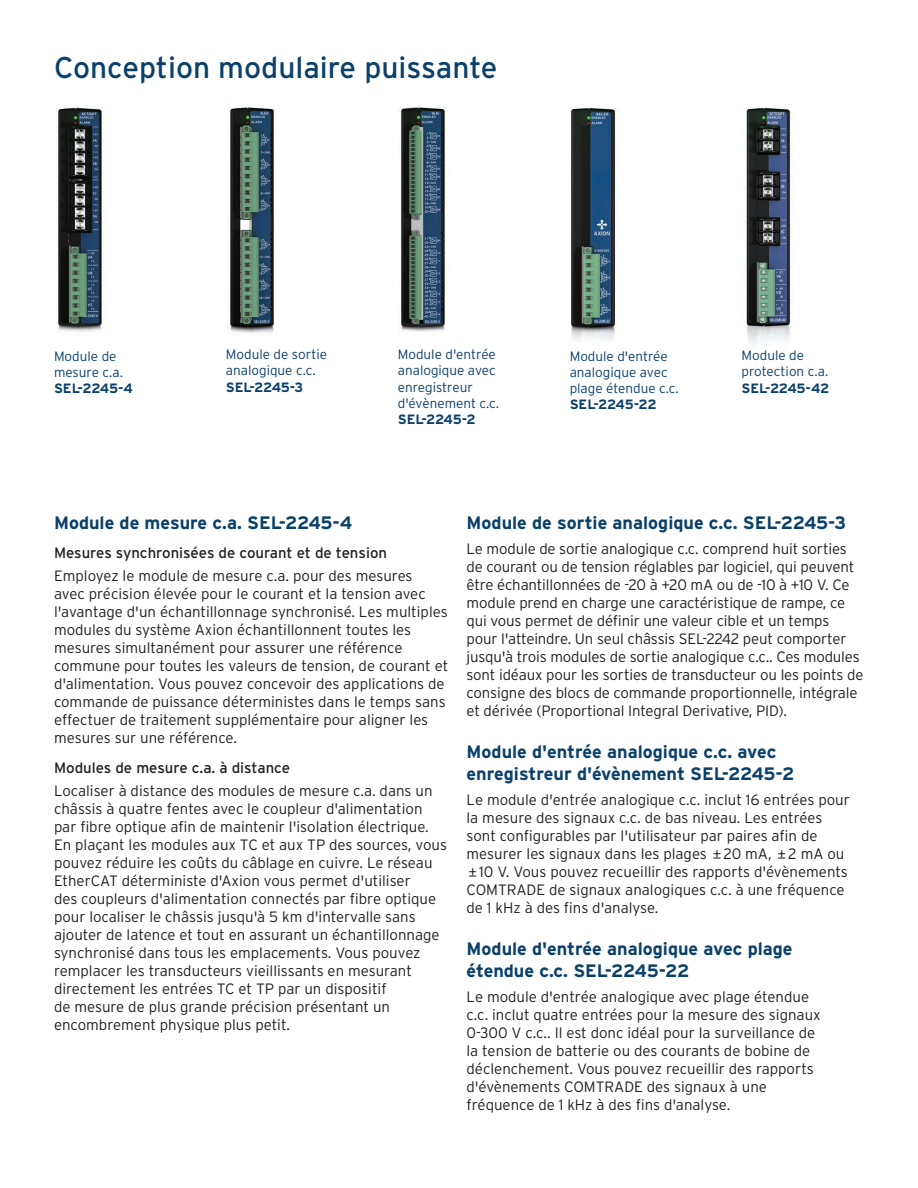
<style>
.page{position:relative;width:918px;height:1188px;background:#fff}
.page>*{position:absolute;margin:0;border:0;box-sizing:border-box;transform-origin:0 0}
.t1{font:30px "Interstate Poly";color:#0b406a}
.t2{font:700 18px/21.6px "Interstate Poly";color:#0b406a}
.t3{font:300 15px/18px "Interstate Poly";color:#231f20}
.t4{font:15px "Interstate Poly";color:#231f20}
.t5{font:300 13.5px/16.2px "Interstate Poly";color:#0b406a}
.t6{font:700 13.5px "Interstate Poly";letter-spacing:-.015em;color:#0b406a}
</style>
<div class="page">
<img style="left:746px;top:107px;width:45px;height:239px">
<img style="left:399px;top:106px;width:47px;height:226px">
<img style="left:56px;top:107px;width:47px;height:225px">
<img style="left:228px;top:106px;width:47px;height:227px">
<img style="left:570px;top:107px;width:46px;height:234px">
<h1 class="t1" style="left:54px;top:46px;width:445px">Conception modulaire puissante</h1>
<p class="t5" style="left:54px;top:347px;width:70px">Module de mesure c.a.</p>
<p class="t6" style="left:54px;top:379px;width:80px">SEL-2245-4</p>
<p class="t5" style="left:226px;top:345px;width:103px">Module de sortie analogique c.c.</p>
<p class="t6" style="left:226px;top:377px;width:79px">SEL-2245-3</p>
<p class="t5" style="left:398px;top:345px;width:103px">Module d'entrée analogique avec enregistreur d'évènement c.c.</p>
<p class="t6" style="left:398px;top:409px;width:80px">SEL-2245-2</p>
<p class="t5" style="left:570px;top:347px;width:110px">Module d'entrée analogique avec plage étendue c.c.</p>
<p class="t6" style="left:570px;top:395px;width:88px">SEL-2245-22</p>
<p class="t5" style="left:742px;top:347px;width:88px">Module de protection c.a.</p>
<p class="t6" style="left:742px;top:378px;width:89px">SEL-2245-42</p>
<p class="t2" style="left:54px;top:511px;width:300px">Module de mesure c.a. SEL-2245-4</p>
<p class="t4" style="left:54px;top:542px;width:335px">Mesures synchronisées de courant et de tension</p>
<p class="t3" style="left:54px;top:566px;width:396px">Employez le module de mesure c.a. pour des mesures<br>avec précision élevée pour le courant et la tension avec l'avantage d'un échantillonnage synchronisé. Les multiples modules du système Axion échantillonnent toutes les mesures simultanément pour assurer une référence commune pour toutes les valeurs de tension, de courant et d'alimentation. Vous pouvez concevoir des applications de commande de puissance déterministes dans le temps sans effectuer de traitement supplémentaire pour aligner les mesures sur une référence.</p>
<p class="t4" style="left:54px;top:757px;width:238px">Modules de mesure c.a. à distance</p>
<p class="t3" style="left:54px;top:780px;width:395px">Localiser à distance des modules de mesure c.a. dans un châssis à quatre fentes avec le coupleur d'alimentation par fibre optique afin de maintenir l'isolation électrique.<br>En plaçant les modules aux TC et aux TP des sources, vous pouvez réduire les coûts du câblage en cuivre. Le réseau EtherCAT déterministe d'Axion vous permet d'utiliser<br>des coupleurs d'alimentation connectés par fibre optique pour localiser le châssis jusqu'à 5 km d'intervalle sans ajouter de latence et tout en assurant un échantillonnage synchronisé dans tous les emplacements. Vous pouvez remplacer les transducteurs vieillissants en mesurant directement les entrées TC et TP par un dispositif<br>de mesure de plus grande précision présentant un encombrement physique plus petit.</p>
<p class="t2" style="left:467px;top:511px;width:381px">Module de sortie analogique c.c. SEL-2245-3</p>
<p class="t3" style="left:467px;top:538px;width:398px">Le module de sortie analogique c.c. comprend huit sorties de courant ou de tension réglables par logiciel, qui peuvent être échantillonnées de -20 à +20 mA ou de -10 à +10 V. Ce module prend en charge une caractéristique de rampe, ce qui vous permet de définir une valeur cible et un temps pour l'atteindre. Un seul châssis SEL-2242 peut comporter jusqu'à trois modules de sortie analogique c.c.. Ces modules sont idéaux pour les sorties de transducteur ou les points de consigne des blocs de commande proportionnelle, intégrale et dérivée (Proportional Integral Derivative, PID).</p>
<p class="t2" style="left:467px;top:740px;width:329px">Module d'entrée analogique c.c. avec enregistreur d'évènement SEL-2245-2</p>
<p class="t3" style="left:467px;top:789px;width:385px">Le module d'entrée analogique c.c. inclut 16 entrées pour la mesure des signaux c.c. de bas niveau. Les entrées sont configurables par l'utilisateur par paires afin de mesurer les signaux dans les plages ±20 mA, ±2 mA ou ±10 V. Vous pouvez recueillir des rapports d'évènements COMTRADE de signaux analogiques c.c. à une fréquence de 1 kHz à des fins d'analyse.</p>
<p class="t2" style="left:467px;top:937px;width:328px">Module d'entrée analogique avec plage étendue c.c. SEL-2245-22</p>
<p class="t3" style="left:467px;top:986px;width:356px">Le module d'entrée analogique avec plage étendue c.c. inclut quatre entrées pour la mesure des signaux 0-300 V c.c.. Il est donc idéal pour la surveillance de la tension de batterie ou des courants de bobine de déclenchement. Vous pouvez recueillir des rapports d'évènements COMTRADE des signaux à une fréquence de 1 kHz à des fins d'analyse.</p>
</div>
